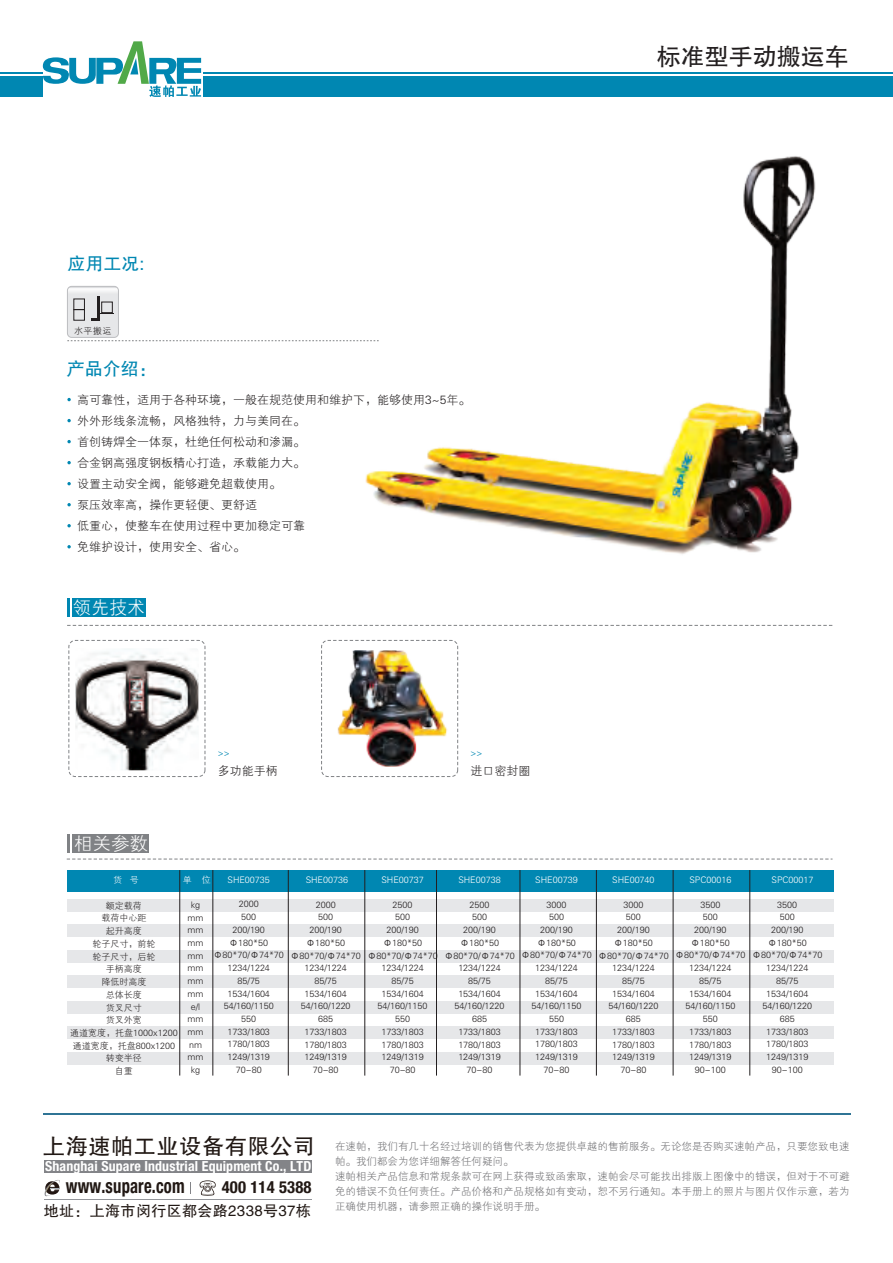
<style>
.page{position:relative;width:893px;height:1263px;background:#fff}
.page>*{position:absolute;margin:0;border:0;box-sizing:border-box;transform-origin:0 0}
.t1{font:24px "FZHTJW GB1 0";color:#231f20}
.t2{font:22.2px "FZHTJW GB1 0";letter-spacing:.025em;color:#211814}
.t3{font:700 condensed 19.95px "Helvetica Neue LT Pro";letter-spacing:.01em;color:#211814;scale:.83 1}
.t4{font:18px "FZHTJW GB1 0";color:#0087b2}
.t5{font:18px "FZXH1 JW GB1 0";color:#fff}
.t6{font:700 condensed 16.65px "Helvetica Neue LT Pro";letter-spacing:.01em;color:#211814}
.t7{font:15px "FZHTJW GB1 0";letter-spacing:.025em;color:#211814}
.t8{font:700 condensed 13.8px "Helvetica Neue LT Pro";letter-spacing:.01em;color:#fff}
.t9{font:12px/21px "FZXH1 JW GB1 0";color:#231f20}
.t10{font:10.5px/15px "FZXH1 JW GB1 0";color:#6f6f72}
.t11{font:9px/12.8px "FZXH1 JW GB1 0";color:#231f20;text-align:center}
.t12{font:9px "FZXH1 JW GB1 0";color:#fff}
.t13{font:9px "FZXH1 JW GB1 0";color:#0087b2}
</style>
<div class="page">
<svg style="left:42px;top:41px;width:159px;height:56px"></svg>
<div style="left:204px;top:77px;width:689px;height:20px;background:#0087b2"></div>
<hr style="left:204px;top:72px;width:689px;height:1px;background:#0087b2">
<div style="left:0;top:77px;width:43px;height:20px;background:#0087b2"></div>
<hr style="left:0;top:72px;width:43px;height:1px;background:#0087b2">
<hr style="left:43px;top:1114px;width:807px;height:1px;background:#2f7495">
<div style="left:44px;top:1160px;width:268px;height:12px;background:#838488"></div>
<hr style="left:44px;top:1199px;width:268px;height:1px;background:#93959a">
<svg style="left:199px;top:1180px;width:17px;height:16px"></svg>
<svg style="left:44px;top:1180px;width:16px;height:17px"></svg>
<svg style="left:67px;top:859px;width:765px;height:1px"></svg>
<div style="left:73px;top:834px;width:76px;height:19px;background:#808285"></div>
<svg style="left:67px;top:834px;width:2px;height:19px"></svg>
<svg style="left:67px;top:286px;width:285px;height:55px"></svg>
<svg style="left:67px;top:398px;width:4px;height:3px"></svg>
<svg style="left:67px;top:419px;width:4px;height:3px"></svg>
<svg style="left:67px;top:440px;width:4px;height:3px"></svg>
<svg style="left:67px;top:461px;width:4px;height:3px"></svg>
<svg style="left:67px;top:482px;width:4px;height:3px"></svg>
<svg style="left:67px;top:503px;width:4px;height:3px"></svg>
<svg style="left:67px;top:524px;width:4px;height:3px"></svg>
<svg style="left:67px;top:545px;width:4px;height:3px"></svg>
<img style="left:353px;top:156px;width:463px;height:398px">
<div style="left:69px;top:640px;width:136px;height:137px;border:1px dashed #808285;border-radius:6px"></div>
<div style="left:321px;top:640px;width:137px;height:137px;border:1px dashed #808285;border-radius:6px"></div>
<img style="left:337px;top:650px;width:111px;height:117px">
<img style="left:75px;top:649px;width:124px;height:121px">
<svg style="left:67px;top:625px;width:765px;height:1px"></svg>
<div style="left:72px;top:598px;width:74px;height:18px;background:#0087b2"></div>
<svg style="left:67px;top:598px;width:2px;height:18px"></svg>
<div style="left:67px;top:899px;width:767px;height:13px;background:#e6e7e9"></div>
<div style="left:67px;top:924px;width:767px;height:13px;background:#e6e7e9"></div>
<div style="left:67px;top:950px;width:767px;height:13px;background:#e6e7e9"></div>
<div style="left:67px;top:975px;width:767px;height:13px;background:#e6e7e9"></div>
<div style="left:67px;top:1001px;width:767px;height:13px;background:#e6e7e9"></div>
<div style="left:67px;top:1026px;width:767px;height:13px;background:#e6e7e9"></div>
<div style="left:67px;top:1052px;width:767px;height:13px;background:#e6e7e9"></div>
<div style="left:67px;top:870px;width:767px;height:21px;background:#0087b2"></div>
<hr style="left:179px;top:870px;width:1px;height:205px;background:#231f20">
<hr style="left:213px;top:870px;width:1px;height:205px;background:#231f20">
<hr style="left:288px;top:870px;width:1px;height:205px;background:#231f20">
<hr style="left:365px;top:870px;width:1px;height:205px;background:#231f20">
<hr style="left:436px;top:870px;width:1px;height:205px;background:#231f20">
<hr style="left:520px;top:870px;width:1px;height:205px;background:#231f20">
<hr style="left:596px;top:870px;width:1px;height:205px;background:#231f20">
<hr style="left:673px;top:870px;width:1px;height:205px;background:#231f20">
<hr style="left:750px;top:870px;width:1px;height:205px;background:#231f20">
<h3 class="t4" style="left:67px;top:254px;width:78px">应用工况:</h3>
<p class="t11" style="left:74px;top:324px;width:39px">水平搬运</p>
<h3 class="t4" style="left:67px;top:358px;width:91px">产品介绍：</h3>
<h3 class="t9" style="left:77px;top:390px;width:395px">高可靠性，适用于各种环境，一般在规范使用和维护下，能够使用3~5年。外外形线条流畅，风格独特，力与美同在。<br>首创铸焊全一体泵，杜绝任何松动和渗漏。<br>合金钢高强度钢板精心打造，承载能力大。<br>设置主动安全阀，能够避免超载使用。<br>泵压效率高，操作更轻便、更舒适<br>低重心，使整车在使用过程中更加稳定可靠<br>免维护设计，使用安全、省心。</h3>
<h3 class="t5" style="left:73px;top:597px;width:73px">领先技术</h3>
<h3 class="t5" style="left:74px;top:834px;width:76px">相关参数</h3>
<p class="t13" style="left:218px;top:748px;width:13px">&gt;&gt;</p>
<h3 class="t9" style="left:218px;top:761px;width:61px">多功能手柄</h3>
<p class="t13" style="left:470px;top:748px;width:13px">&gt;&gt;</p>
<h3 class="t9" style="left:470px;top:761px;width:61px">进口密封圈</h3>
<h1 class="t1" style="left:657px;top:44px;width:193px">标准型手动搬运车</h1>
<p class="t12" style="left:113px;top:875px;width:27px">货 号</p>
<p class="t12" style="left:183px;top:875px;width:29px">单 位</p>
<p class="t12" style="left:228px;top:875px;width:44px">SHE00735</p>
<p class="t12" style="left:306px;top:875px;width:44px">SHE00736</p>
<p class="t12" style="left:381px;top:875px;width:44px">SHE00737</p>
<p class="t12" style="left:458px;top:875px;width:44px">SHE00738</p>
<p class="t12" style="left:535px;top:875px;width:44px">SHE00739</p>
<p class="t12" style="left:612px;top:875px;width:44px">SHE00740</p>
<p class="t12" style="left:689px;top:875px;width:43px">SPC00016</p>
<p class="t12" style="left:772px;top:875px;width:43px">SPC00017</p>
<p class="t11" style="left:70px;top:899px;width:109px">额定载荷<br>载荷中心距<br>起升高度<br>轮子尺寸，前轮<br>轮子尺寸，后轮<br>手柄高度<br>降低时高度<br>总体长度<br>货叉尺寸<br>货叉外宽<br>通道宽度，托盘1000x1200通道宽度，托盘800x1200转变半径<br>自重</p>
<p class="t11" style="left:290px;top:898px;width:72px">2000<br>500<br>200/190<br>Φ180*50<br>Φ80*70/Φ74*70<br>1234/1224<br>85/75<br>1534/1604<br>54/160/1220<br>685<br>1733/1803<br>1780/1803<br>1249/1319<br>70-80</p>
<p class="t11" style="left:367px;top:898px;width:72px">2500<br>500<br>200/190<br>Φ180*50<br>Φ80*70/Φ74*70<br>1234/1224<br>85/75<br>1534/1604<br>54/160/1150<br>550<br>1733/1803<br>1780/1803<br>1249/1319<br>70-80</p>
<p class="t11" style="left:444px;top:898px;width:72px">2500<br>500<br>200/190<br>Φ180*50<br>Φ80*70/Φ74*70<br>1234/1224<br>85/75<br>1534/1604<br>54/160/1220<br>685<br>1733/1803<br>1780/1803<br>1249/1319<br>70-80</p>
<p class="t11" style="left:598px;top:898px;width:72px">3000<br>500<br>200/190<br>Φ180*50<br>Φ80*70/Φ74*70<br>1234/1224<br>85/75<br>1534/1604<br>54/160/1220<br>685<br>1733/1803<br>1780/1803<br>1249/1319<br>70-80</p>
<p class="t11" style="left:675px;top:898px;width:72px">3500<br>500<br>200/190<br>Φ180*50<br>Φ80*70/Φ74*70<br>1234/1224<br>85/75<br>1534/1604<br>54/160/1150<br>550<br>1733/1803<br>1780/1803<br>1249/1319<br>90-100</p>
<p class="t11" style="left:752px;top:898px;width:72px">3500<br>500<br>200/190<br>Φ180*50<br>Φ80*70/Φ74*70<br>1234/1224<br>85/75<br>1534/1604<br>54/160/1220<br>685<br>1733/1803<br>1780/1803<br>1249/1319<br>90-100</p>
<p class="t11" style="left:214px;top:898px;width:72px">2000<br>500<br>200/190<br>Φ180*50<br>Φ80*70/Φ74*70<br>1234/1224<br>85/75<br>1534/1604<br>54/160/1150<br>550<br>1733/1803<br>1780/1803<br>1249/1319<br>70-80</p>
<p class="t11" style="left:521px;top:898px;width:72px">3000<br>500<br>200/190<br>Φ180*50<br>Φ80*70/Φ74*70<br>1234/1224<br>85/75<br>1534/1604<br>54/160/1150<br>550<br>1733/1803<br>1780/1803<br>1249/1319<br>70-80</p>
<p class="t11" style="left:188px;top:898px;width:17px">kg mm mm mm mm mm mm mm e/l mm mm nm mm kg</p>
<h2 class="t2" style="left:43px;top:1134px;width:274px">上海速帕工业设备有限公司</h2>
<h3 class="t8" style="left:45px;top:1157px;width:268px">Shanghai Supare Industrial Equipment Co., LTD</h3>
<h3 class="t3" style="left:66px;top:1174px;width:145px">www.supare.com</h3>
<h3 class="t6" style="left:222px;top:1177px;width:91px">400 114 5388</h3>
<h3 class="t7" style="left:44px;top:1202px;width:269px">地址：上海市闵行区都会路2338号37栋</h3>
<p class="t10" style="left:335px;top:1139px;width:516px">在速帕，我们有几十名经过培训的销售代表为您提供卓越的售前服务。无论您是否购买速帕产品，只要您致电速帕。我们都会为您详细解答任何疑问。<br>速帕相关产品信息和常规条款可在网上获得或致函索取，速帕会尽可能找出排版上图像中的错误，但对于不可避免的错误不负任何责任。产品价格和产品规格如有变动，恕不另行通知。本手册上的照片与图片仅作示意，若为正确使用机器，请参照正确的操作说明手册。</p>
</div>
